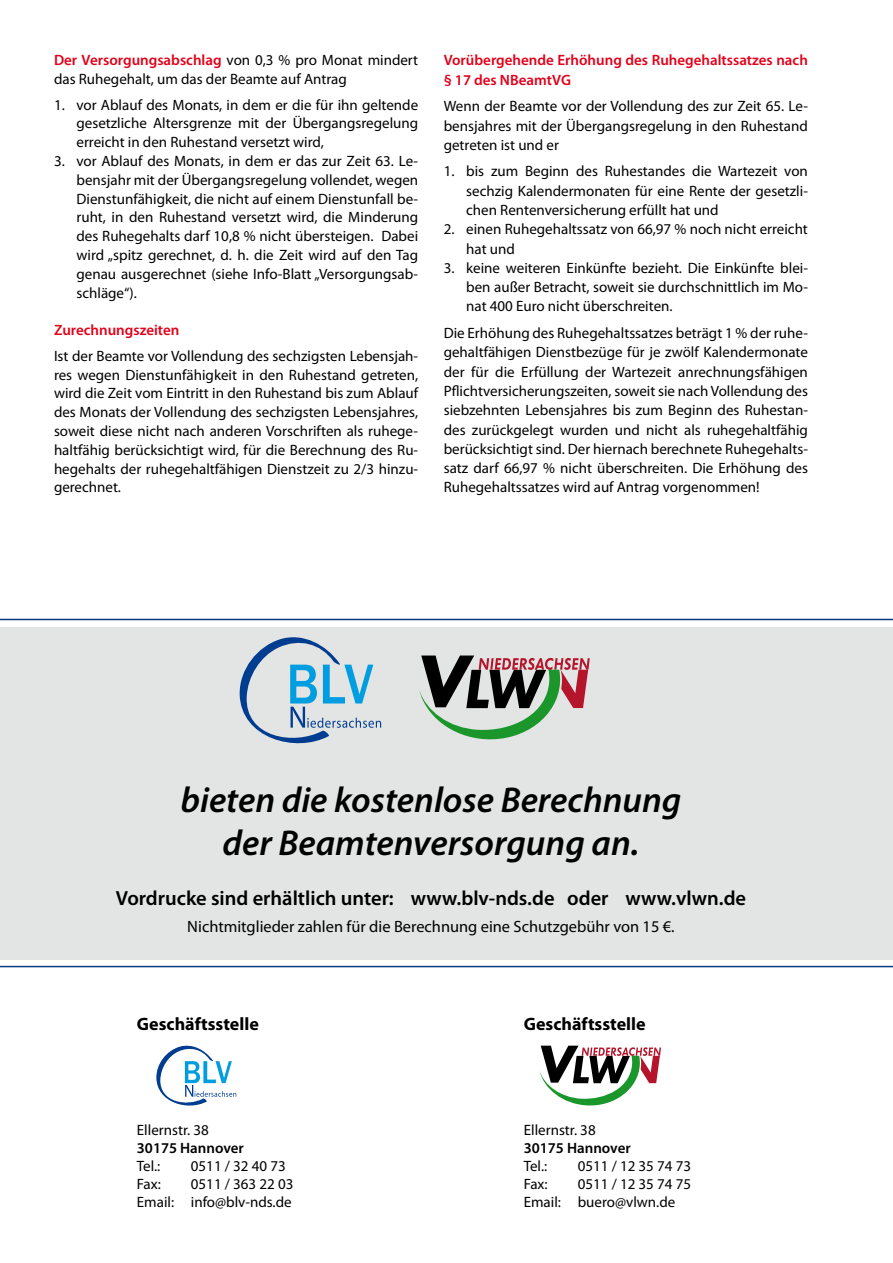
<style>
.page{position:relative;width:893px;height:1263px;background:#fff}
.page>*{position:absolute;margin:0;border:0;box-sizing:border-box;transform-origin:0 0}
.t1{font:italic 600 36px/43.2px "Myriad Pro";color:#000;text-align:center}
.t2{font:600 20.4px "Myriad Pro";color:#000}
.t3{font:700 18px "Myriad Pro";color:#000}
.t4{font:16.35px "Myriad Pro";color:#000}
.t5{font:15px/18.8px "Myriad Pro";color:#000;text-align:justify}
.t6{font:600 15px/19.4px "Myriad Pro";color:#e2001a}
.t7{font:600 15px "Myriad Pro";color:#000}
.s1{font-weight:600;color:#e2001a}
</style>
<div class="page">
<div style="left:0;top:627px;width:893px;height:332px;background:#e3e4e4"></div>
<hr style="left:0;top:619px;width:893px;height:1px;background:#003882">
<hr style="left:0;top:966px;width:893px;height:1px;background:#003882">
<svg style="left:239px;top:637px;width:142px;height:107px"></svg>
<svg style="left:419px;top:655px;width:171px;height:84px"></svg>
<svg style="left:156px;top:1046px;width:80px;height:60px"></svg>
<svg style="left:539px;top:1046px;width:122px;height:60px"></svg>
<p class="t5" style="left:54px;top:51px;width:366px"><span class="s1">Der Versorgungsabschlag</span> von 0,3 % pro Monat mindert das Ruhegehalt, um das der Beamte auf Antrag</p>
<p class="t5" style="left:76px;top:95px;width:343px;text-indent:-22px">1. vor Ablauf des Monats, in dem er die für ihn geltende gesetzliche Altersgrenze mit der Übergangsregelung erreicht in den Ruhestand versetzt wird,</p>
<p class="t5" style="left:76px;top:151px;width:343px;text-indent:-22px">3. vor Ablauf des Monats, in dem er das zur Zeit 63. Le&shy;bensjahr mit der Übergangsregelung vollendet, wegen Dienstunfähigkeit, die nicht auf einem Dienstunfall be&shy;ruht, in den Ruhestand versetzt wird, die Minderung des Ruhegehalts darf 10,8 % nicht übersteigen. Dabei wird „spitz gerechnet, d. h. die Zeit wird auf den Tag genau ausgerechnet (siehe Info-Blatt „Versorgungsab&shy;schläge“).</p>
<p class="t6" style="left:54px;top:320px;width:127px">Zurechnungszeiten</p>
<p class="t5" style="left:54px;top:346px;width:366px">Ist der Beamte vor Vollendung des sechzigsten Lebensjah&shy;res wegen Dienstunfähigkeit in den Ruhestand getreten, wird die Zeit vom Eintritt in den Ruhestand bis zum Ablauf des Monats der Vollendung des sechzigsten Lebensjahres, soweit diese nicht nach anderen Vorschriften als ruhege&shy;haltfähig berücksichtigt wird, für die Berechnung des Ru&shy;hegehalts der ruhegehaltfähigen Dienstzeit zu 2/3 hinzu&shy;gerechnet.</p>
<p class="t6" style="left:444px;top:50px;width:366px">Vorübergehende Erhöhung des Ruhegehaltssatzes nach § 17 des NBeamtVG</p>
<p class="t5" style="left:444px;top:96px;width:366px;line-height:19.4px">Wenn der Beamte vor der Vollendung des zur Zeit 65. Le&shy;bensjahres mit der Übergangsregelung in den Ruhestand getreten ist und er</p>
<p class="t5" style="left:466px;top:161px;width:343px;line-height:19.4px;text-indent:-22px">1. bis zum Beginn des Ruhestandes die Wartezeit von sechzig Kalendermonaten für eine Rente der gesetzli&shy;chen Rentenversicherung erfüllt hat und</p>
<p class="t5" style="left:466px;top:219px;width:343px;line-height:19.4px;text-indent:-22px">2. einen Ruhegehaltssatz von 66,97 % noch nicht erreicht hat und</p>
<p class="t5" style="left:466px;top:258px;width:343px;line-height:19.4px;text-indent:-22px">3. keine weiteren Einkünfte bezieht. Die Einkünfte blei&shy;ben außer Betracht, soweit sie durchschnittlich im Mo&shy;nat 400 Euro nicht überschreiten.</p>
<p class="t5" style="left:444px;top:323px;width:366px;line-height:19.4px">Die Erhöhung des Ruhegehaltssatzes beträgt 1 % der ruhe&shy;gehaltfähigen Dienstbezüge für je zwölf Kalendermonate der für die Erfüllung der Wartezeit anrechnungsfähigen Pflichtversicherungszeiten, soweit sie nach Vollendung des siebzehnten Lebensjahres bis zum Beginn des Ruhestan&shy;des zurückgelegt wurden und nicht als ruhegehaltfähig berücksichtigt sind. Der hiernach berechnete Ruhegehalts&shy;satz darf 66,97 % nicht überschreiten. Die Erhöhung des Ruhegehaltssatzes wird auf Antrag vorgenommen!</p>
<h1 class="t1" style="left:180px;top:778px;width:502px">bieten die kostenlose Berechnung der Beamtenversorgung an.</h1>
<h2 class="t2" style="left:116px;top:885px;width:632px">Vordrucke sind erhältlich unter: www.blv-nds.de oder www.vlwn.de</h2>
<p class="t4" style="left:187px;top:917px;width:489px">Nichtmitglieder zahlen für die Berechnung eine Schutzgebühr von 15 €.</p>
<p class="t3" style="left:137px;top:1012px;width:123px">Geschäftsstelle</p>
<p class="t3" style="left:524px;top:1012px;width:123px">Geschäftsstelle</p>
<p class="t5" style="left:137px;top:1121px;width:73px">Ellernstr. 38</p>
<p class="t7" style="left:137px;top:1139px;width:109px">30175 Hannover</p>
<p class="t5" style="left:137px;top:1157px;width:25px">Tel.:</p>
<p class="t5" style="left:191px;top:1157px;width:96px">0511 / 32 40 73</p>
<p class="t5" style="left:137px;top:1175px;width:25px">Fax:</p>
<p class="t5" style="left:137px;top:1175px;width:158px;line-height:18px;text-align:right">0511 / 363 22 03<br>Email: info@blv-nds.de</p>
<p class="t5" style="left:524px;top:1121px;width:73px">Ellernstr. 38</p>
<p class="t7" style="left:524px;top:1139px;width:109px">30175 Hannover</p>
<p class="t5" style="left:524px;top:1157px;width:25px">Tel.:</p>
<p class="t5" style="left:578px;top:1157px;width:115px">0511 / 12 35 74 73</p>
<p class="t5" style="left:524px;top:1175px;width:25px">Fax:</p>
<p class="t5" style="left:524px;top:1175px;width:169px;line-height:18px;text-indent:54px">0511 / 12 35 74 75<br>Email: buero@vlwn.de</p>
</div>
